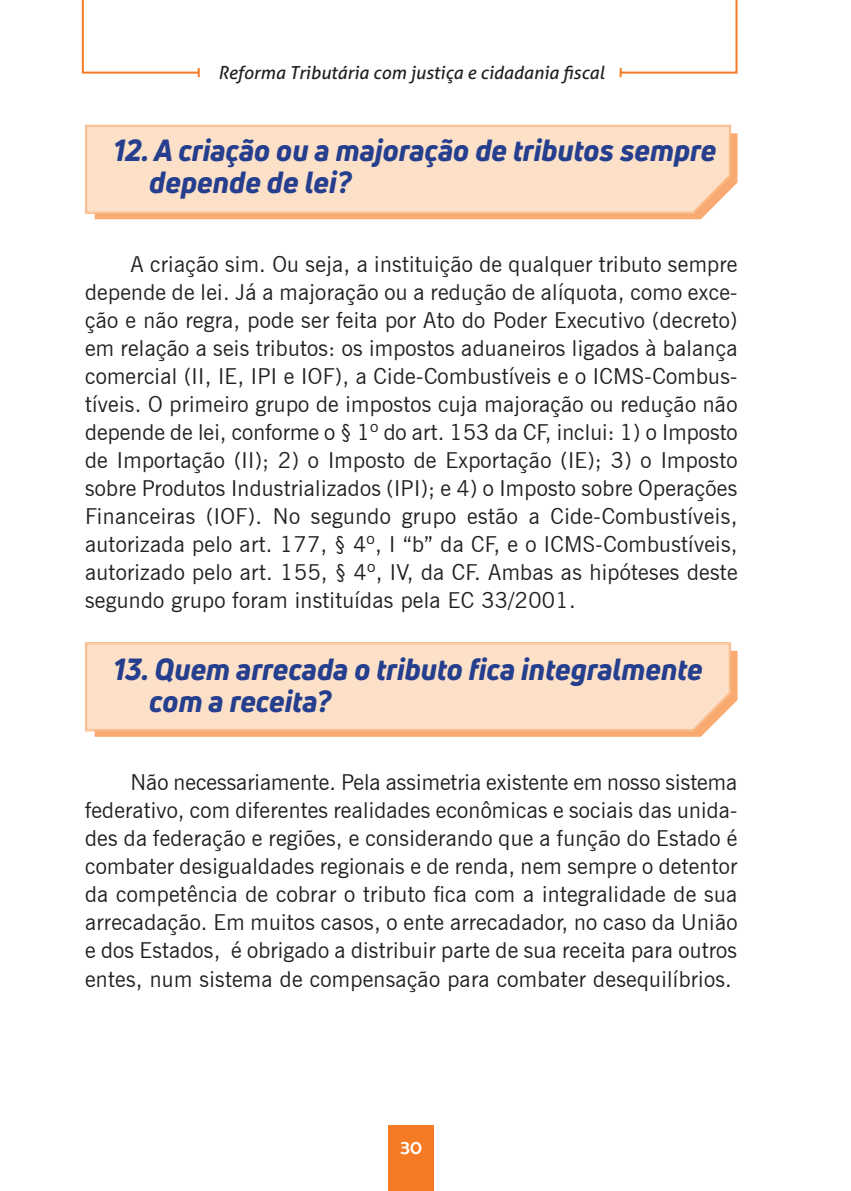
<style>
.page{position:relative;width:851px;height:1191px;background:#fff}
.page>*{position:absolute;margin:0;border:0;box-sizing:border-box;transform-origin:0 0}
.t1{font:italic 800 30px/32px "Uni Neue";color:#253f8e}
.t2{font:22px/28px "News Gothic BT";letter-spacing:.015em;color:#231f20;text-align:justify}
.t3{font:20px "Berlin Sans FB";color:#fff}
.t4{font:italic 18px "Aller";color:#231f20}
</style>
<div class="page">
<svg style="left:81px;top:0;width:119px;height:77px"></svg>
<svg style="left:619px;top:0;width:119px;height:77px"></svg>
<div style="left:388px;top:1125px;width:45px;height:66px;background:#f47a23"></div>
<svg style="left:95px;top:651px;width:642px;height:86px;background:#f9b482"></svg>
<svg style="left:85px;top:642px;width:646px;height:89px"></svg>
<div style="left:86px;top:643px;width:644px;height:87px;background:#fde0c8"></div>
<svg style="left:95px;top:133px;width:642px;height:86px;background:#f9b17d"></svg>
<svg style="left:85px;top:124px;width:646px;height:90px;background:#facca9"></svg>
<div style="left:86px;top:126px;width:644px;height:87px;background:#fde0c8"></div>
<p class="t4" style="left:218px;top:62px;width:387px">Reforma Tributária com justiça e cidadania fiscal</p>
<h1 class="t1" style="left:149px;top:134px;width:568px;text-indent:-36px">12. A criação ou a majoração de tributos sempre depende de lei?</h1>
<p class="t2" style="left:85px;top:250px;width:654px;text-indent:45px">A criação sim. Ou seja, a instituição de qualquer tributo sempre depende de lei. Já a majoração ou a redução de alíquota, como exce&shy;ção e não regra, pode ser feita por Ato do Poder Executivo (decreto) em relação a seis tributos: os impostos aduaneiros ligados à balança comercial (II, IE, IPI e IOF), a Cide-Combustíveis e o ICMS-Combus&shy;tíveis. O primeiro grupo de impostos cuja majoração ou redução não depende de lei, conforme o § 1º do art. 153 da CF, inclui: 1) o Imposto de Importação (II); 2) o Imposto de Exportação (IE); 3) o Imposto sobre Produtos Industrializados (IPI); e 4) o Imposto sobre Operações Financeiras (IOF). No segundo grupo estão a Cide-Combustíveis, autorizada pelo art. 177, § 4º, I “b” da CF, e o ICMS-Combustíveis, autorizado pelo art. 155, § 4º, IV, da CF. Ambas as hipóteses deste segundo grupo foram instituídas pela EC 33/2001.</p>
<h1 class="t1" style="left:149px;top:652px;width:555px;text-indent:-36px">13. Quem arrecada o tributo fica integralmente com a receita?</h1>
<p class="t2" style="left:85px;top:768px;width:654px;text-indent:45px">Não necessariamente. Pela assimetria existente em nosso sistema federativo, com diferentes realidades econômicas e sociais das unida&shy;des da federação e regiões, e considerando que a função do Estado é combater desigualdades regionais e de renda, nem sempre o detentor da competência de cobrar o tributo fica com a integralidade de sua arrecadação. Em muitos casos, o ente arrecadador, no caso da União e dos Estados, é obrigado a distribuir parte de sua receita para outros entes, num sistema de compensação para combater desequilíbrios.</p>
<p class="t3" style="left:400px;top:1135px;width:23px">30</p>
</div>
